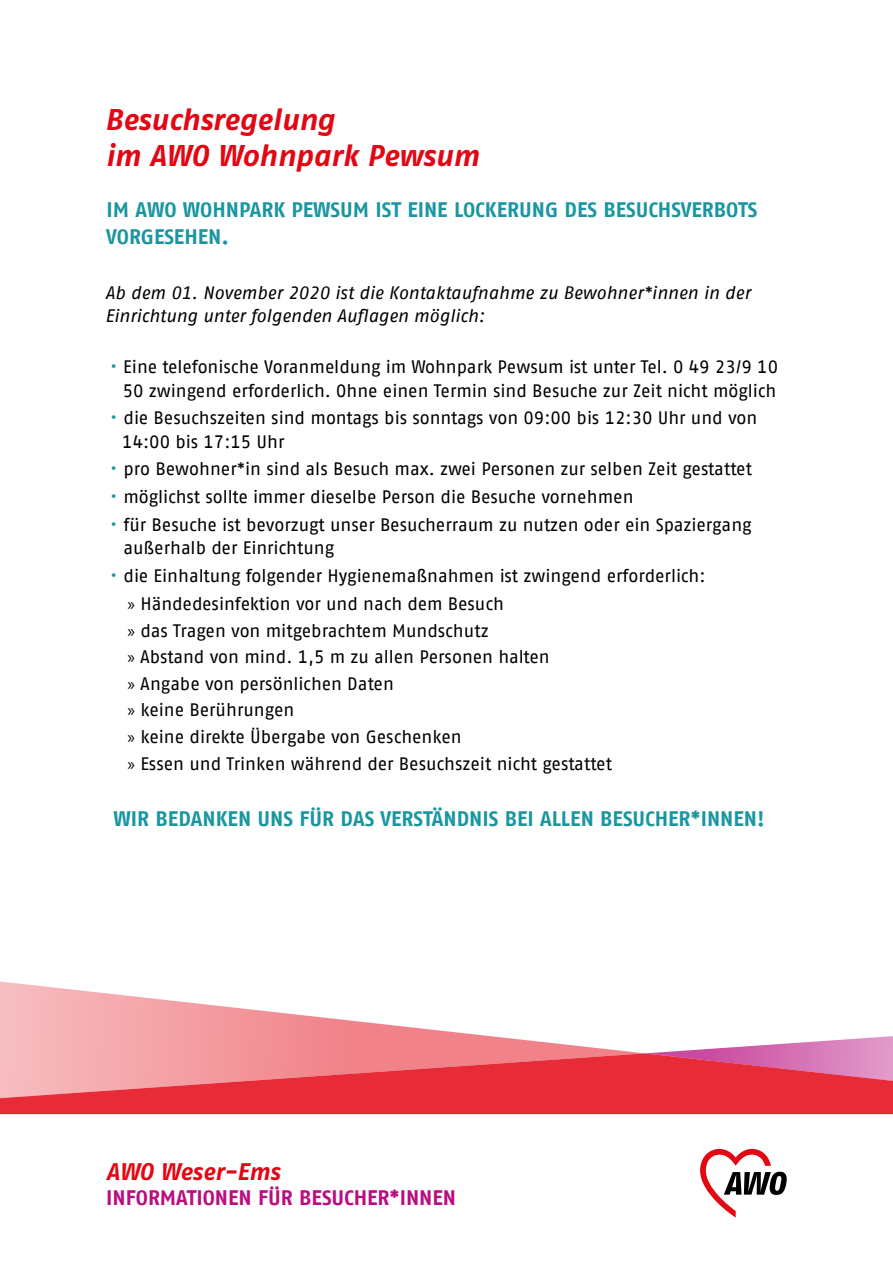
<style>
.page{position:relative;width:893px;height:1263px;background:#fff}
.page>*{position:absolute;margin:0;border:0;box-sizing:border-box;transform-origin:0 0}
.t1{font:italic 700 30px/36px "Fago Pro";letter-spacing:-.005em;color:#e30613}
.t2{font:italic 700 24px "Fago Pro";letter-spacing:-.005em;color:#e30613}
.t3{font:700 21px/27px "AWO Fago Office";color:#1a96a1}
.t4{font:700 21px "AWO Fago Office";color:#b80e80}
.t5{font:18px/26.5px "AWO Fago Office";color:#000}
.t6{font:italic 18px/23.4px "AWO Fago Office";letter-spacing:-.005em;color:#000}
.s1{color:#1a96a1}
.s2{font-family:"Myriad Pro"}
</style>
<div class="page">
<svg style="left:0;top:981px;width:641px;height:72px"></svg>
<svg style="left:651px;top:1036px;width:242px;height:17px"></svg>
<svg style="left:0;top:1053px;width:893px;height:61px;background:#e94f5c"></svg>
<svg style="left:700px;top:1148px;width:87px;height:69px"></svg>
<h1 class="t1" style="left:105px;top:102px;width:376px">Besuchsregelung<br>im AWO Wohnpark Pewsum</h1>
<p class="t3" style="left:106px;top:195px;width:653px">IM AWO WOHNPARK PEWSUM IST EINE LOCKERUNG DES BESUCHSVERBOTS<br>VORGESEHEN.</p>
<p class="t6" style="left:105px;top:281px;width:647px">Ab dem 01. November 2020 ist die Kontaktaufnahme zu Bewohner*innen in der<br>Einrichtung unter folgenden Auflagen möglich:</p>
<p class="t5" style="left:110px;top:355px;width:669px;line-height:23.4px;text-align:center"><span class="s1">•</span> Eine telefonische Voranmeldung im Wohnpark Pewsum ist unter Tel. 0 49 23/9 10<br>50 zwingend erforderlich. Ohne einen Termin sind Besuche zur Zeit nicht möglich</p>
<p class="t5" style="left:122px;top:406px;width:637px;line-height:23.4px;text-indent:-12px"><span class="s1">•</span> die Besuchszeiten sind montags bis sonntags von 09:00 bis 12:30 Uhr und von<br>14:00 bis 17:15 Uhr</p>
<p class="t5" style="left:110px;top:456px;width:643px"><span class="s1">•</span> pro Bewohner*in sind als Besuch max. zwei Personen zur selben Zeit gestattet</p>
<p class="t5" style="left:110px;top:483px;width:525px"><span class="s1">•</span> möglichst sollte immer dieselbe Person die Besuche vornehmen</p>
<p class="t5" style="left:123px;top:513px;width:630px;line-height:23.4px;text-indent:-13px"><span class="s1">•</span> für Besuche ist bevorzugt unser Besucherraum zu nutzen oder ein Spaziergang außerhalb der Einrichtung</p>
<p class="t5" style="left:127px;top:561px;width:580px;line-height:28.2px;text-indent:-17px"><span class="s1">•</span> die Einhaltung folgender Hygienemaßnahmen ist zwingend erforderlich: <span class="s2">»</span> Händedesinfektion vor und nach dem Besuch</p>
<p class="t5" style="left:127px;top:617px;width:486px"><span class="s2">»</span> das Tragen von mitgebrachtem Mundschutz<br><span class="s2">»</span> Abstand von mind. 1,5 m zu allen Personen halten<br><span class="s2">»</span> Angabe von persönlichen Daten<br><span class="s2">»</span> keine Berührungen<br><span class="s2">»</span> keine direkte Übergabe von Geschenken<br><span class="s2">»</span> Essen und Trinken während der Besuchszeit nicht gestattet</p>
<p class="t3" style="left:114px;top:805px;width:653px">WIR BEDANKEN UNS FÜR DAS VERSTÄNDNIS BEI ALLEN BESUCHER*INNEN!</p>
<h2 class="t2" style="left:106px;top:1157px;width:175px">AWO Weser-Ems</h2>
<p class="t4" style="left:106px;top:1186px;width:351px">INFORMATIONEN FÜR BESUCHER*INNEN</p>
</div>
